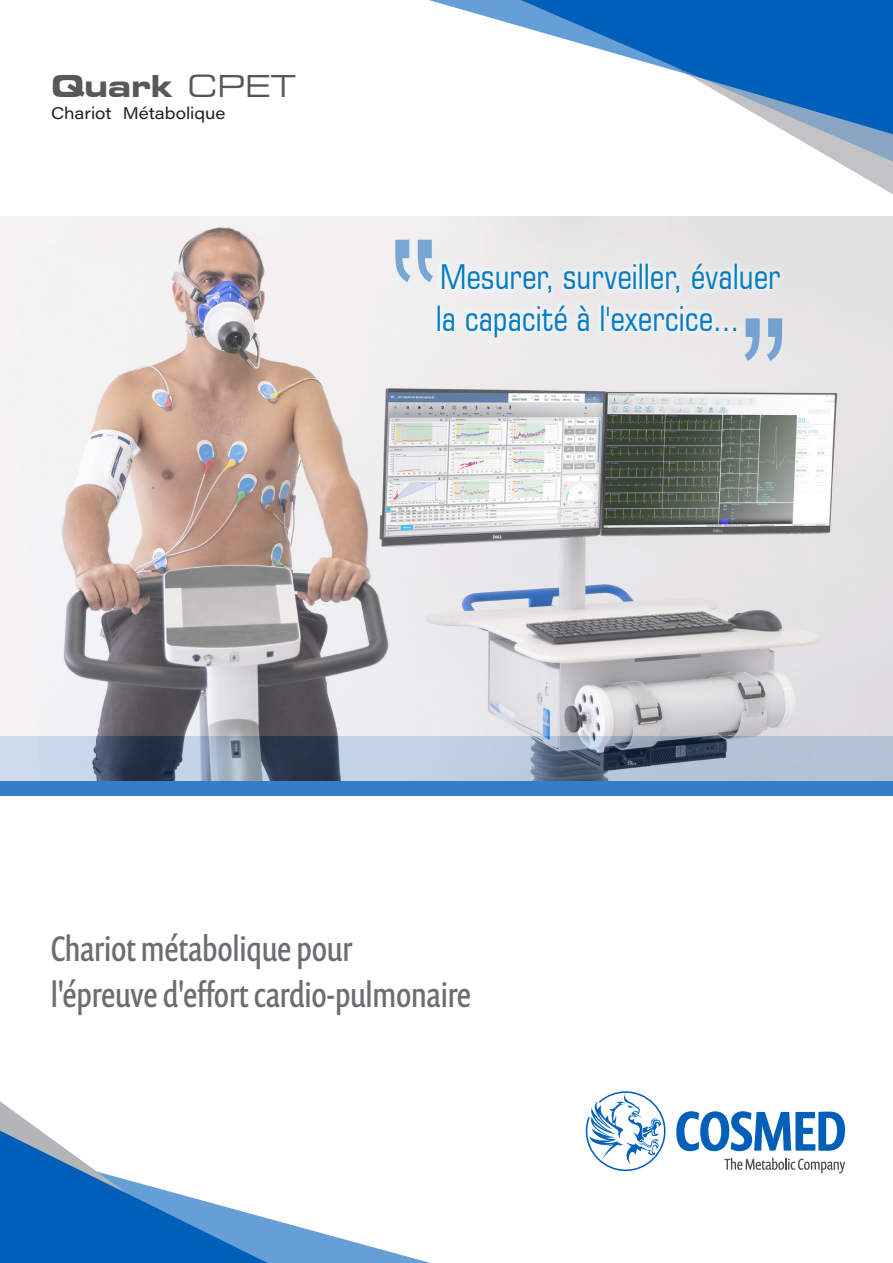
<style>
.page{position:relative;width:893px;height:1263px;background:#fff}
.page>*{position:absolute;margin:0;border:0;box-sizing:border-box;transform-origin:0 0}
.Sub_Title_Cover{font:36px/45.9px "Prenton RP Cond";letter-spacing:.01em;color:#6c6d70}
.Slogan_Phrase{font:condensed 34.5px/41.4px "Square 721 BT";color:#007cc7}
.Product_name{font:700 expanded 30px "Square 721 BT";color:#57585a}
.Category{font:16.5px "Acumin Pro Wide";letter-spacing:-.005em;color:#231f20}
.s1{font-weight:400}
</style>
<div class="page">
<svg style="left:822px;top:153px;width:71px;height:28px;fill:#c3c3c6"></svg>
<svg style="left:429px;top:0;width:464px;height:153px"></svg>
<svg style="left:513px;top:0;width:380px;height:146px"></svg>
<div style="left:0;top:780px;width:893px;height:16px;background:#337fc7"></div>
<svg style="left:0;top:1101px;width:430px;height:162px"></svg>
<svg style="left:676px;top:1111px;width:169px;height:40px"></svg>
<svg style="left:586px;top:1091px;width:79px;height:80px"></svg>
<svg style="left:724px;top:1158px;width:121px;height:15px"></svg>
<img style="left:0;top:216px;width:893px;height:564px">
<svg style="left:395px;top:240px;width:16px;height:42px"></svg>
<svg style="left:418px;top:240px;width:15px;height:42px"></svg>
<svg style="left:767px;top:345px;width:15px;height:16px"></svg>
<svg style="left:744px;top:345px;width:16px;height:16px"></svg>
<div style="left:430px;top:257px;width:357px;height:88px;background:#edecec"></div>
<p class="Product_name" style="left:51px;top:68px;width:247px">Quark <span class="s1">CPET</span></p>
<p class="Category" style="left:51px;top:102px;width:176px">Chariot Métabolique</p>
<p class="Slogan_Phrase" style="left:436px;top:256px;width:346px">Mesurer, surveiller, évaluer la capacité à l'exercice...</p>
<p class="Sub_Title_Cover" style="left:51px;top:925px;width:421px">Chariot métabolique pour<br>l'épreuve d'effort cardio-pulmonaire</p>
</div>
